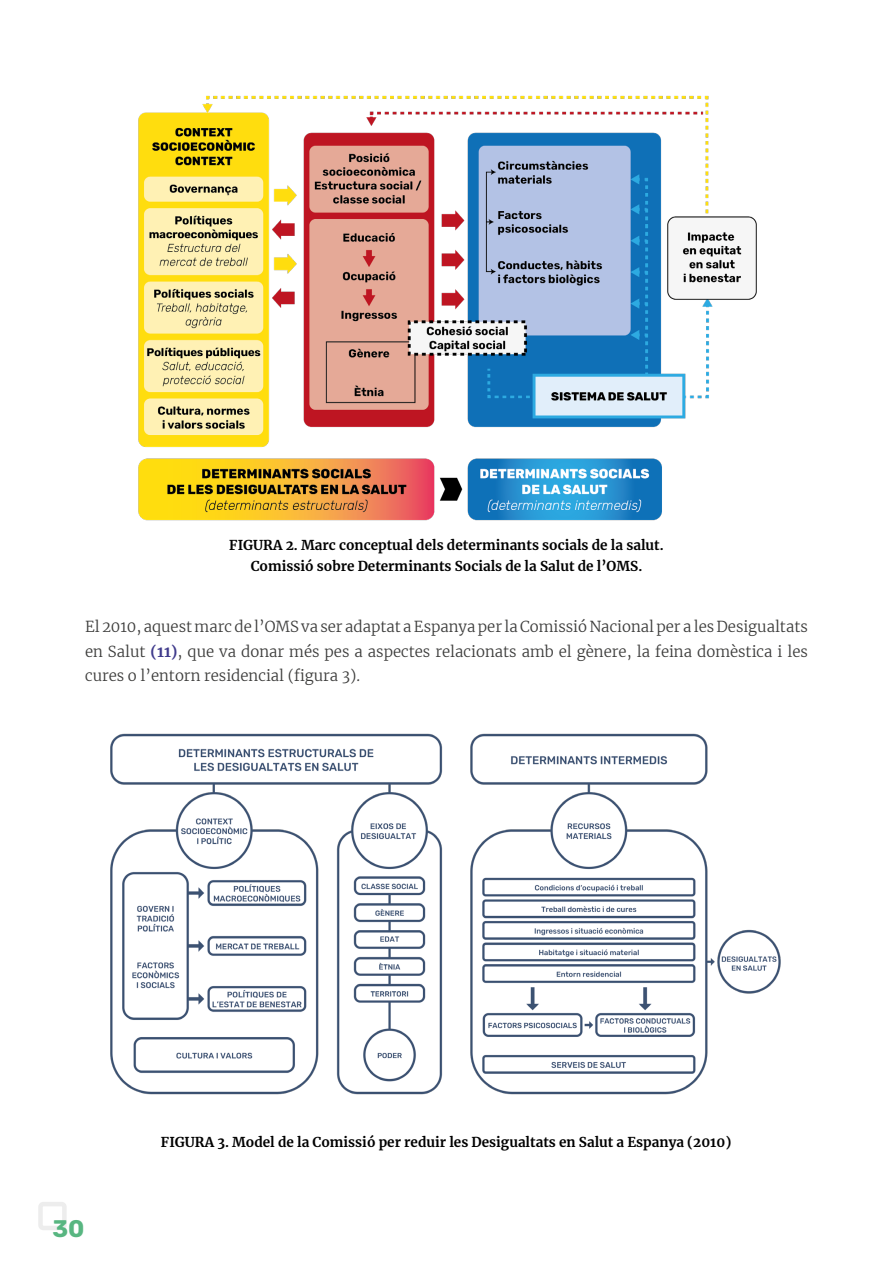
<style>
.page{position:relative;width:893px;height:1263px;background:#fff}
.page>*{position:absolute;margin:0;border:0;box-sizing:border-box;transform-origin:0 0}
.t1{font:700 24px "Rubik";color:#58b681}
.Párrafo{font:300 15px/24.8px "Merriweather";color:#3c3c3b;text-align:justify}
.Figura{font:700 13.5px/21px "Merriweather";color:#000;text-align:center}
.s1{font-weight:700;color:#403b8c}
</style>
<div class="page">
<div style="left:38px;top:1202px;width:29px;height:28px;border:4px solid #ededed;border-radius:3px"></div>
<img style="left:138px;top:95px;width:619px;height:426px">
<img style="left:110px;top:733px;width:671px;height:362px">
<p class="Figura" style="left:229px;top:534px;width:436px">FIGURA 2. Marc conceptual dels determinants socials de la salut.<br>Comissió sobre Determinants Socials de la Salut de l’OMS.</p>
<p class="Párrafo" style="left:85px;top:614px;width:724px">El 2010, aquest marc de l’OMS va ser adaptat a Espanya per la Comissió Nacional per a les Desigualtats en Salut <span class="s1">(11)</span>, que va donar més pes a aspectes relacionats amb el gènere, la feina domèstica i les cures o l’entorn residencial (figura 3).</p>
<h1 class="t1" style="left:52px;top:1215px;width:34px">30</h1>
<p class="Figura" style="left:161px;top:1131px;width:572px">FIGURA 3. Model de la Comissió per reduir les Desigualtats en Salut a Espanya (2010)</p>
</div>
